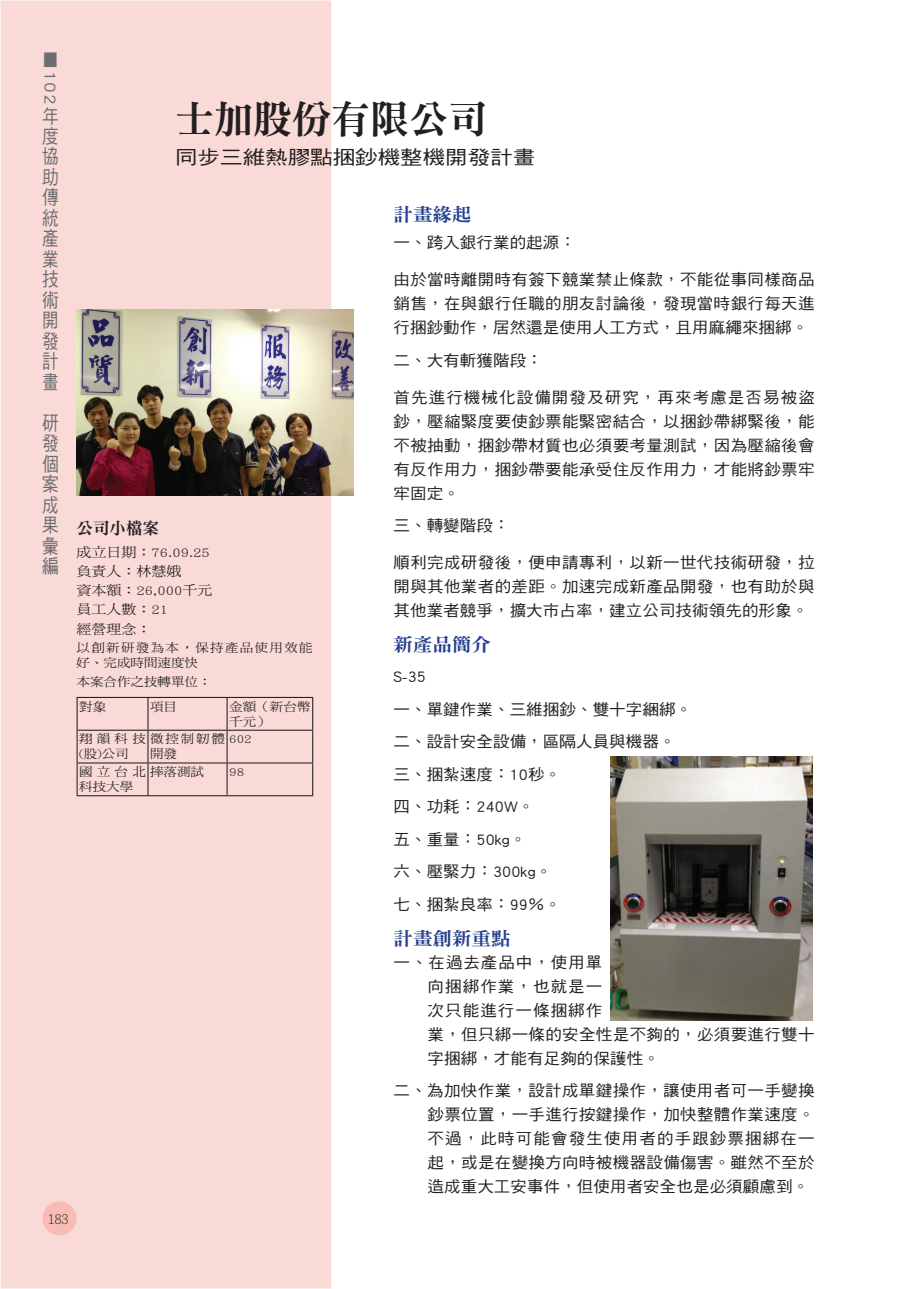
<style>
.page{position:relative;width:919px;height:1289px;background:#fff}
.page>*{position:absolute;margin:0;border:0;box-sizing:border-box;transform-origin:0 0}
.t1{font:39px "DF Ming Std W9";color:#231f20}
.t2{font:19.5px/20.5px "DF Hei Std W5";color:#6c6d70;text-align:justify;scale:.85 1}
.t3{font:19.2px "DF Hei Std W5";color:#231f20;scale:1.18 1}
.t4{font:18.6px "DF Ming Std W9";color:#253f8e;scale:1.05 1}
.t5{font:16.65px "DF Hei Std W5";color:#6c6d70;scale:1.18 1}
.t6{font:16.5px "DF Ming Std W9";color:#231f20}
.t7{font:15.6px/24px "DF Hei Std W5";letter-spacing:.02em;color:#231f20;text-align:justify;scale:1.05 1}
.t8{font:13.5px/19.2px "DF Ming Std W5";color:#231f20;scale:1.11 1}
.t9{font:300 13.5px "Adobe Ming Std";color:#231f20}
.t10{font:12.15px/24.6px "DF Ming Std W5";color:#231f20;scale:1.11 1}
.t11{font:12.15px/15px "DF Ming Std W5";letter-spacing:.1em;color:#231f20;scale:1.11 1}
.t12{font:12.15px/15px "DF Ming Std W5";letter-spacing:.135em;color:#231f20;scale:1.11 1}
.t13{font:12.15px/17.7px "DF Ming Std W5";letter-spacing:.155em;color:#231f20;scale:1.11 1}
</style>
<div class="page">
<div style="left:0;top:0;width:332px;height:1288px;background:#f9dad7"></div>
<div style="left:43px;top:1201px;width:34px;height:34px;background:#f9bcb5;border-radius:50%"></div>
<hr style="left:77px;top:697px;width:71px;height:1px;background:#231f20">
<hr style="left:77px;top:698px;width:1px;height:31px;background:#231f20">
<hr style="left:148px;top:697px;width:79px;height:1px;background:#231f20">
<hr style="left:147px;top:698px;width:1px;height:31px;background:#231f20">
<hr style="left:227px;top:697px;width:86px;height:1px;background:#231f20">
<hr style="left:226px;top:698px;width:1px;height:31px;background:#231f20">
<hr style="left:312px;top:698px;width:1px;height:31px;background:#231f20">
<hr style="left:77px;top:729px;width:71px;height:1px;background:#231f20">
<hr style="left:77px;top:730px;width:1px;height:32px;background:#231f20">
<hr style="left:148px;top:729px;width:79px;height:1px;background:#231f20">
<hr style="left:147px;top:730px;width:1px;height:32px;background:#231f20">
<hr style="left:227px;top:729px;width:86px;height:1px;background:#231f20">
<hr style="left:226px;top:730px;width:1px;height:32px;background:#231f20">
<hr style="left:312px;top:730px;width:1px;height:32px;background:#231f20">
<hr style="left:77px;top:762px;width:71px;height:1px;background:#231f20">
<hr style="left:77px;top:763px;width:1px;height:32px;background:#231f20">
<hr style="left:148px;top:762px;width:79px;height:1px;background:#231f20">
<hr style="left:147px;top:763px;width:1px;height:32px;background:#231f20">
<hr style="left:227px;top:762px;width:86px;height:1px;background:#231f20">
<hr style="left:226px;top:763px;width:1px;height:32px;background:#231f20">
<hr style="left:312px;top:763px;width:1px;height:32px;background:#231f20">
<hr style="left:77px;top:795px;width:71px;height:1px;background:#231f20">
<hr style="left:148px;top:795px;width:79px;height:1px;background:#231f20">
<hr style="left:227px;top:795px;width:86px;height:1px;background:#231f20">
<img style="left:77px;top:310px;width:276px;height:185px">
<img style="left:611px;top:756px;width:201px;height:264px">
<p class="t5" style="left:59px;top:50px;width:48px;rotate:90deg">■102</p>
<p class="t2" style="left:42px;top:105px;width:21px">年度協助傳統產業技術開發計</p>
<p class="t2" style="left:42px;top:364px;width:23px;line-height:39.2px">畫　研</p>
<p class="t2" style="left:42px;top:433px;width:21px">發個案成果彙編</p>
<p class="t9" style="left:48px;top:1211px;width:22px">183</p>
<h1 class="t1" style="left:175px;top:98px;width:313px">士加股份有限公司</h1>
<p class="t3" style="left:175px;top:146px;width:307px">同步三維熱膠點捆鈔機整機開發計畫</p>
<p class="t6" style="left:77px;top:519px;width:84px">公司小檔案</p>
<p class="t8" style="left:77px;top:542px;width:124px">成立日期：76.09.25負責人：林慧娥<br>資本額：26,000千元員工人數：21<br>經營理念：</p>
<p class="t11" style="left:77px;top:639px;width:214px">以創新研發為本，保持產品使用效能好、完成時間速度快</p>
<p class="t10" style="left:77px;top:669px;width:123px">本案合作之技轉單位：對象</p>
<p class="t10" style="left:150px;top:693px;width:26px">項目</p>
<p class="t10" style="left:229px;top:698px;width:75px;line-height:15px">金額（新台幣千元）</p>
<p class="t12" style="left:79px;top:731px;width:157px">翔韻科技微控制韌體 602 (股)公司</p>
<p class="t13" style="left:79px;top:745px;width:114px;text-indent:71px">開發<br>國立台北摔落測試</p>
<p class="t10" style="left:79px;top:774px;width:50px">科技大學</p>
<p class="t10" style="left:229px;top:759px;width:15px">98</p>
<p class="t4" style="left:393px;top:205px;width:76px">計畫緣起</p>
<p class="t7" style="left:393px;top:230px;width:175px">一、跨入銀行業的起源：</p>
<p class="t7" style="left:393px;top:267px;width:402px">由於當時離開時有簽下競業禁止條款，不能從事同樣商品銷售，在與銀行任職的朋友討論後，發現當時銀行每天進行捆鈔動作，居然還是使用人工方式，且用麻繩來捆綁。</p>
<p class="t7" style="left:393px;top:348px;width:144px">二、大有斬獲階段：</p>
<p class="t7" style="left:393px;top:385px;width:402px">首先進行機械化設備開發及研究，再來考慮是否易被盜鈔，壓縮緊度要使鈔票能緊密結合，以捆鈔帶綁緊後，能不被抽動，捆鈔帶材質也必須要考量測試，因為壓縮後會有反作用力，捆鈔帶要能承受住反作用力，才能將鈔票牢牢固定。</p>
<p class="t7" style="left:393px;top:513px;width:112px">三、轉變階段：</p>
<p class="t7" style="left:393px;top:550px;width:402px">順利完成研發後，便申請專利，以新一世代技術研發，拉開與其他業者的差距。加速完成新產品開發，也有助於與其他業者競爭，擴大市占率，建立公司技術領先的形象。</p>
<p class="t4" style="left:393px;top:634px;width:94px">新產品簡介</p>
<p class="t7" style="left:393px;top:660px;width:286px;line-height:32.5px;text-align:left">S-35<br>一、單鍵作業、三維捆鈔、雙十字綑綁。二、設計安全設備，區隔人員與機器。三、捆紮速度：10秒。<br>四、功耗：240W。<br>五、重量：50kg。<br>六、壓緊力：300kg。<br>七、捆紮良率：99％。</p>
<p class="t4" style="left:393px;top:928px;width:113px">計畫創新重點</p>
<p class="t7" style="left:427px;top:949px;width:370px;text-align:left;text-indent:-34px">一、在過去產品中，使用單<br>向捆綁作業，也就是一<br>次只能進行一條捆綁作<br>業，但只綁一條的安全性是不夠的，必須要進行雙十字捆綁，才能有足夠的保護性。</p>
<p class="t7" style="left:427px;top:1078px;width:370px;text-indent:-34px">二、為加快作業，設計成單鍵操作，讓使用者可一手變換鈔票位置，一手進行按鍵操作，加快整體作業速度。不過，此時可能會發生使用者的手跟鈔票捆綁在一起，或是在變換方向時被機器設備傷害。雖然不至於造成重大工安事件，但使用者安全也是必須顧慮到。</p>
</div>
